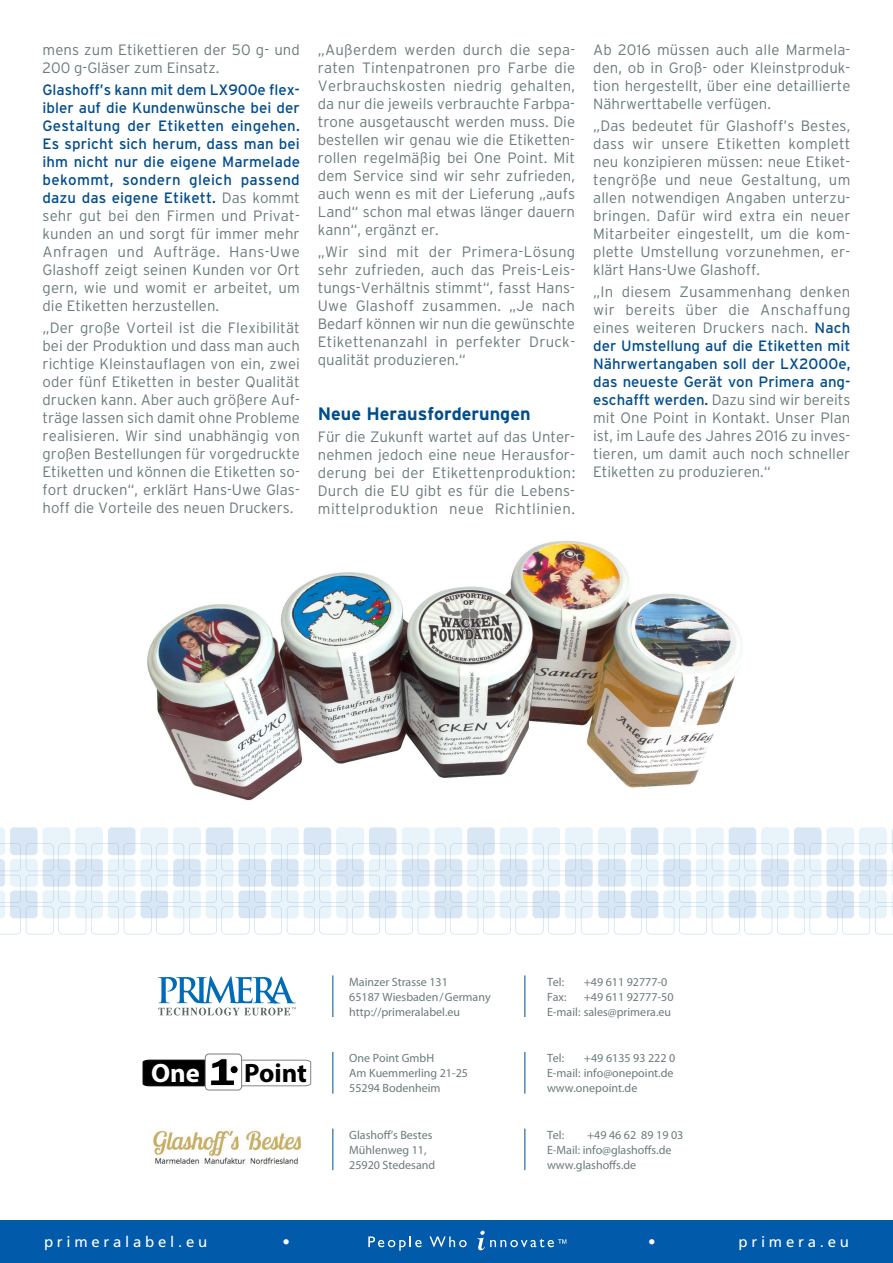
<style>
.page{position:relative;width:893px;height:1263px;background:#fff}
.page>*{position:absolute;margin:0;border:0;box-sizing:border-box;transform-origin:0 0}
.t1{font:700 26.7px "Myriad Pro";letter-spacing:-.005em;color:#000001}
.t2{font:700 26.7px "Myriad Pro";color:#fff}
.t3{font:700 18px "Interstate";color:#004d8d}
.t4{font:300 15px/18px "Interstate";color:#6b7a7c;text-align:justify}
.t5{font:15px/18px "Interstate";letter-spacing:.02em;color:#004d8d;text-align:justify}
.t6{font:15px "Frutiger LT Std";letter-spacing:.25em;color:#fff}
.t7{font:12px/15px "Myriad Pro";color:#6b7a7c}
.s1{font-weight:300;color:#6b7a7c}
.s2{font-weight:400;color:#004d8d}
</style>
<div class="page">
<svg style="left:158px;top:976px;width:138px;height:39px"></svg>
<img style="left:0;top:827px;width:893px;height:108px">
<div style="left:0;top:1220px;width:893px;height:43px;background:#015aaa"></div>
<svg style="left:368px;top:1230px;width:198px;height:21px"></svg>
<div style="left:205px;top:1053px;width:37px;height:37px;border:1px solid #838686;border-radius:4px"></div>
<svg style="left:143px;top:1058px;width:168px;height:28px"></svg>
<div style="left:230px;top:1065px;width:8px;height:9px;background:#000001;border-radius:50%"></div>
<div style="left:230px;top:1065px;width:8px;height:9px;border:1px solid #fff;border-radius:50%"></div>
<img style="left:147px;top:540px;width:596px;height:261px">
<hr style="left:332px;top:975px;width:1px;height:42px;background:#004d8d">
<hr style="left:524px;top:975px;width:1px;height:42px;background:#004d8d">
<hr style="left:332px;top:1128px;width:1px;height:42px;background:#004d8d">
<hr style="left:524px;top:1128px;width:1px;height:42px;background:#004d8d">
<hr style="left:332px;top:1052px;width:1px;height:41px;background:#004d8d">
<hr style="left:524px;top:1052px;width:1px;height:41px;background:#004d8d">
<img style="left:151px;top:1128px;width:151px;height:38px">
<p class="t4" style="left:43px;top:40px;width:259px">mens zum Etikettieren der 50 g- und<br>200 g-Gläser zum Einsatz.</p>
<p class="t5" style="left:43px;top:80px;width:259px">Glashoff’s kann mit dem LX900e flex&shy;ibler auf die Kundenwünsche bei der Gestaltung der Etiketten eingehen.<br>Es spricht sich herum, dass man bei ihm nicht nur die eigene Marmelade bekommt, sondern gleich passend dazu das eigene Etikett. <span class="s1">Das kommt sehr gut bei den Firmen und Privat&shy;kunden an und sorgt für immer mehr Anfragen und Aufträge. Hans-Uwe Glashoff zeigt seinen Kunden vor Ort gern, wie und womit er arbeitet, um die Etiketten herzustellen.</span></p>
<p class="t4" style="left:43px;top:319px;width:259px">„Der große Vorteil ist die Flexibilität bei der Produktion und dass man auch richtige Kleinstauflagen von ein, zwei oder fünf Etiketten in bester Qualität drucken kann. Aber auch größere Auf&shy;träge lassen sich damit ohne Probleme realisieren. Wir sind unabhängig von großen Bestellungen für vorgedruckte Etiketten und können die Etiketten so&shy;fort drucken“, erklärt Hans-Uwe Glas&shy;hoff die Vorteile des neuen Druckers.</p>
<p class="t4" style="left:318px;top:40px;width:259px">„Außerdem werden durch die sepa&shy;raten Tintenpatronen pro Farbe die Verbrauchskosten niedrig gehalten, da nur die jeweils verbrauchte Farbpa&shy;trone ausgetauscht werden muss. Die bestellen wir genau wie die Etiketten&shy;rollen regelmäßig bei One Point. Mit dem Service sind wir sehr zufrieden, auch wenn es mit der Lieferung „aufs Land“ schon mal etwas länger dauern kann“, ergänzt er.</p>
<p class="t4" style="left:318px;top:242px;width:259px">„Wir sind mit der Primera-Lösung sehr zufrieden, auch das Preis-Leis&shy;tungs-Verhältnis stimmt“, fasst Hans-Uwe Glashoff zusammen. „Je nach Bedarf können wir nun die gewünschte Etikettenanzahl in perfekter Druck&shy;qualität produzieren.“</p>
<p class="t3" style="left:318px;top:403px;width:214px">Neue Herausforderungen</p>
<p class="t4" style="left:318px;top:427px;width:259px">Für die Zukunft wartet auf das Unter&shy;nehmen jedoch eine neue Herausfor&shy;derung bei der Etikettenproduktion:<br>Durch die EU gibt es für die Lebens&shy;mittelproduktion neue Richtlinien.</p>
<p class="t4" style="left:593px;top:40px;width:259px">Ab 2016 müssen auch alle Marmela&shy;den, ob in Groß- oder Kleinstproduk&shy;tion hergestellt, über eine detaillierte Nährwerttabelle verfügen.</p>
<p class="t4" style="left:593px;top:116px;width:259px">„Das bedeutet für Glashoff’s Bestes, dass wir unsere Etiketten komplett neu konzipieren müssen: neue Etiket&shy;tengröße und neue Gestaltung, um allen notwendigen Angaben unterzu&shy;bringen. Dafür wird extra ein neuer Mitarbeiter eingestellt, um die kom&shy;plette Umstellung vorzunehmen, er&shy;klärt Hans-Uwe Glashoff.</p>
<p class="t4" style="left:593px;top:283px;width:259px">„In diesem Zusammenhang denken wir bereits über die Anschaffung eines weiteren Druckers nach. <span class="s2">Nach der Umstellung auf die Etiketten mit Nährwertangaben soll der LX2000e, das neueste Gerät von Primera ang&shy;eschafft werden.</span> Dazu sind wir bereits mit One Point in Kontakt. Unser Plan ist, im Laufe des Jahres 2016 zu inves&shy;tieren, um damit auch noch schneller Etiketten zu produzieren.“</p>
<h1 class="t2" style="left:151px;top:1055px;width:50px">One</h1>
<h1 class="t1" style="left:244px;top:1055px;width:64px">Point</h1>
<p class="t7" style="left:349px;top:974px;width:143px">Mainzer Strasse 131<br>65187 Wiesbaden/Germany http://primeralabel.eu</p>
<p class="t7" style="left:547px;top:974px;width:19px">Tel:</p>
<p class="t7" style="left:584px;top:974px;width:85px">+49 611 92777-0</p>
<p class="t7" style="left:547px;top:989px;width:21px">Fax:</p>
<p class="t7" style="left:547px;top:989px;width:128px;text-align:right">+49 611 92777-50<br>E-mail: sales@primera.eu</p>
<p class="t7" style="left:349px;top:1050px;width:120px">One Point GmbH<br>Am Kuemmerling 21-25<br>55294 Bodenheim</p>
<p class="t7" style="left:547px;top:1050px;width:19px">Tel:</p>
<p class="t7" style="left:547px;top:1050px;width:130px;text-indent:37px">+49 6135 93 222 0<br>E-mail: info@onepoint.de www.onepoint.de</p>
<p class="t7" style="left:349px;top:1127px;width:87px">Glashoff’s Bestes<br>Mühlenweg 11,<br>25920 Stedesand</p>
<p class="t7" style="left:547px;top:1127px;width:19px">Tel:</p>
<p class="t7" style="left:547px;top:1127px;width:138px;text-indent:40px">+49 46 62 89 19 03<br>E-Mail: info@glashoffs.de www.glashoffs.de</p>
<p class="t6" style="left:44px;top:1232px;width:165px">primeralabel.eu</p>
<p class="t6" style="left:282px;top:1232px;width:9px">•</p>
<p class="t6" style="left:648px;top:1232px;width:9px">•</p>
<p class="t6" style="left:738px;top:1232px;width:112px">primera.eu</p>
</div>
